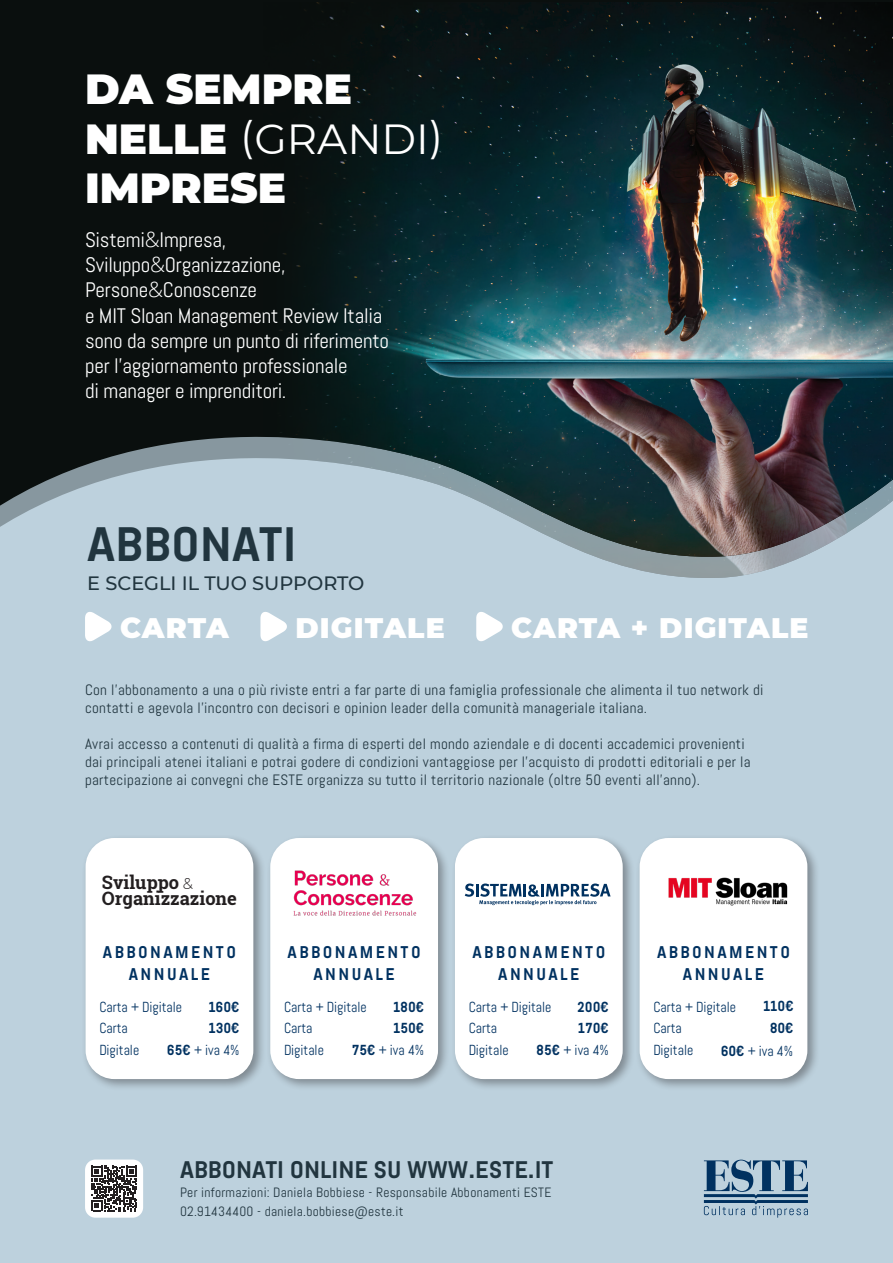
<style>
.page{position:relative;width:893px;height:1263px;background:#bdd1dd}
.page>*{position:absolute;margin:0;border:0;box-sizing:border-box;transform-origin:0 0}
.t1{font:700 48.3px "Abel Pro";color:#21353f}
.t2{font:900 42px/49.5px "Montserrat";color:#fff}
.t3{font:900 28.2px "Montserrat";letter-spacing:.04em;color:#fff}
.t4{font:700 24px "Abel Pro";color:#21353f}
.t5{font:21px/25.2px "Abel";letter-spacing:-.01em;color:#fff}
.t6{font:500 19.35px "Montserrat";color:#21353f}
.t7{font:700 18.45px/15.9px "Roboto Slab";color:#231f20}
.t8{font:700 16.95px/21.8px "Abel Pro";letter-spacing:.15em;color:#003160;text-align:center;scale:.95 1}
.t9{font:15px/18px "Abel";letter-spacing:.02em;color:#21353f}
.t10{font:14.55px "Abel";color:#003160;scale:.95 1}
.t11{font:700 14.55px "Abel Pro";color:#003160;scale:.95 1}
.t12{font:13.5px/18.9px "Abel";letter-spacing:.02em;color:#21353f}
.s1{font-weight:400}
.s2{font-family:"Open Sans";font-weight:300}
.s3{font-family:"Montserrat";font-weight:300;font-size:15.6px}
.s4{font-family:"Abel Pro";font-weight:700}
</style>
<div class="page">
<svg style="left:0;top:0;width:893px;height:578px;fill:#0a0f0e"></svg>
<img style="left:264px;top:3px;width:629px;height:555px">
<svg style="left:704px;top:1159px;width:104px;height:59px"></svg>
<div style="left:85px;top:1159px;width:58px;height:59px;background:#fff;border-radius:10px"></div>
<svg style="left:91px;top:1166px;width:46px;height:45px"></svg>
<svg style="left:85px;top:612px;width:27px;height:30px"></svg>
<svg style="left:260px;top:612px;width:27px;height:30px"></svg>
<svg style="left:476px;top:612px;width:27px;height:30px"></svg>
<div style="left:82px;top:834px;width:184px;height:257px;background:#231f20;opacity:.4"></div>
<div style="left:86px;top:838px;width:167px;height:241px;background:#fff;border-radius:29px"></div>
<div style="left:266px;top:834px;width:184px;height:257px;background:#231f20;opacity:.4"></div>
<div style="left:270px;top:838px;width:168px;height:241px;background:#fff;border-radius:29px"></div>
<div style="left:451px;top:834px;width:184px;height:257px;background:#231f20;opacity:.4"></div>
<div style="left:455px;top:838px;width:168px;height:241px;background:#fff;border-radius:29px"></div>
<div style="left:636px;top:834px;width:184px;height:257px;background:#231f20;opacity:.4"></div>
<div style="left:640px;top:838px;width:167px;height:241px;background:#fff;border-radius:29px"></div>
<svg style="left:465px;top:883px;width:146px;height:22px"></svg>
<img style="left:293px;top:870px;width:124px;height:46px">
<img style="left:668px;top:877px;width:120px;height:29px">
<h2 class="t2" style="left:85px;top:62px;width:360px">DA SEMPRE<br>NELLE <span class="s1">(GRANDI)<br></span>IMPRESE</h2>
<h3 class="t5" style="left:85px;top:227px;width:305px">Sistemi<span class="s2">&amp;</span>Impresa,<br>Sviluppo<span class="s2">&amp;</span>Organizzazione,<br>Persone<span class="s2">&amp;</span>Conoscenze<br>e MIT Sloan Management Review Italia sono da sempre un punto di riferimento per l’aggiornamento professionale<br>di manager e imprenditori.</h3>
<h1 class="t1" style="left:87px;top:511px;width:211px">ABBONATI</h1>
<p class="t6" style="left:87px;top:570px;width:279px">E SCEGLI IL TUO SUPPORTO</p>
<h3 class="t3" style="left:120px;top:606px;width:110px">CARTA</h3>
<h3 class="t3" style="left:295px;top:606px;width:151px">DIGITALE</h3>
<h3 class="t3" style="left:511px;top:606px;width:299px">CARTA + DIGITALE</h3>
<p class="t9" style="left:85px;top:681px;width:680px">Con l’abbonamento a una o più riviste entri a far parte di una famiglia professionale che alimenta il tuo network di contatti e agevola l’incontro con decisori e opinion leader della comunità manageriale italiana.</p>
<p class="t9" style="left:85px;top:735px;width:667px">Avrai accesso a contenuti di qualità a firma di esperti del mondo aziendale e di docenti accademici provenienti dai principali atenei italiani e potrai godere di condizioni vantaggiose per l’acquisto di prodotti editoriali e per la partecipazione ai convegni che ESTE organizza su tutto il territorio nazionale (oltre 50 eventi all’anno).</p>
<p class="t7" style="left:102px;top:874px;width:137px">Sviluppo <span class="s3">&amp;<br></span>Organizzazione</p>
<p class="t8" style="left:103px;top:941px;width:141px">ABBONAMENTO<br>ANNUALE</p>
<p class="t10" style="left:99px;top:997px;width:89px">Carta + Digitale</p>
<p class="t11" style="left:209px;top:996px;width:34px">160€</p>
<p class="t10" style="left:99px;top:1019px;width:32px">Carta</p>
<p class="t11" style="left:208px;top:1018px;width:34px">130€</p>
<p class="t10" style="left:99px;top:1041px;width:44px">Digitale</p>
<p class="t10" style="left:167px;top:1041px;width:78px"><span class="s4">65€</span> + iva 4%</p>
<p class="t8" style="left:288px;top:941px;width:141px">ABBONAMENTO<br>ANNUALE</p>
<p class="t10" style="left:284px;top:997px;width:89px">Carta + Digitale</p>
<p class="t11" style="left:393px;top:996px;width:34px">180€</p>
<p class="t10" style="left:284px;top:1019px;width:32px">Carta</p>
<p class="t11" style="left:393px;top:1018px;width:34px">150€</p>
<p class="t10" style="left:284px;top:1041px;width:44px">Digitale</p>
<p class="t10" style="left:352px;top:1041px;width:78px"><span class="s4">75€</span> + iva 4%</p>
<p class="t8" style="left:472px;top:941px;width:141px">ABBONAMENTO<br>ANNUALE</p>
<p class="t10" style="left:469px;top:997px;width:89px">Carta + Digitale</p>
<p class="t11" style="left:577px;top:996px;width:35px">200€</p>
<p class="t10" style="left:469px;top:1019px;width:32px">Carta</p>
<p class="t11" style="left:578px;top:1018px;width:34px">170€</p>
<p class="t10" style="left:469px;top:1041px;width:44px">Digitale</p>
<p class="t10" style="left:536px;top:1041px;width:78px"><span class="s4">85€</span> + iva 4%</p>
<h3 class="t4" style="left:180px;top:1153px;width:375px">ABBONATI ONLINE SU WWW.ESTE.IT</h3>
<p class="t12" style="left:180px;top:1183px;width:373px">Per informazioni: Daniela Bobbiese - Responsabile Abbonamenti ESTE<br>02.91434400 - daniela.bobbiese@este.it</p>
<p class="t8" style="left:657px;top:941px;width:141px">ABBONAMENTO<br>ANNUALE</p>
<p class="t10" style="left:653px;top:997px;width:89px">Carta + Digitale</p>
<p class="t11" style="left:763px;top:996px;width:34px">110€</p>
<p class="t10" style="left:653px;top:1019px;width:32px">Carta</p>
<p class="t11" style="left:770px;top:1018px;width:27px">80€</p>
<p class="t10" style="left:653px;top:1041px;width:44px">Digitale</p>
<p class="t10" style="left:721px;top:1041px;width:78px"><span class="s4">60€</span> + iva 4%</p>
</div>
